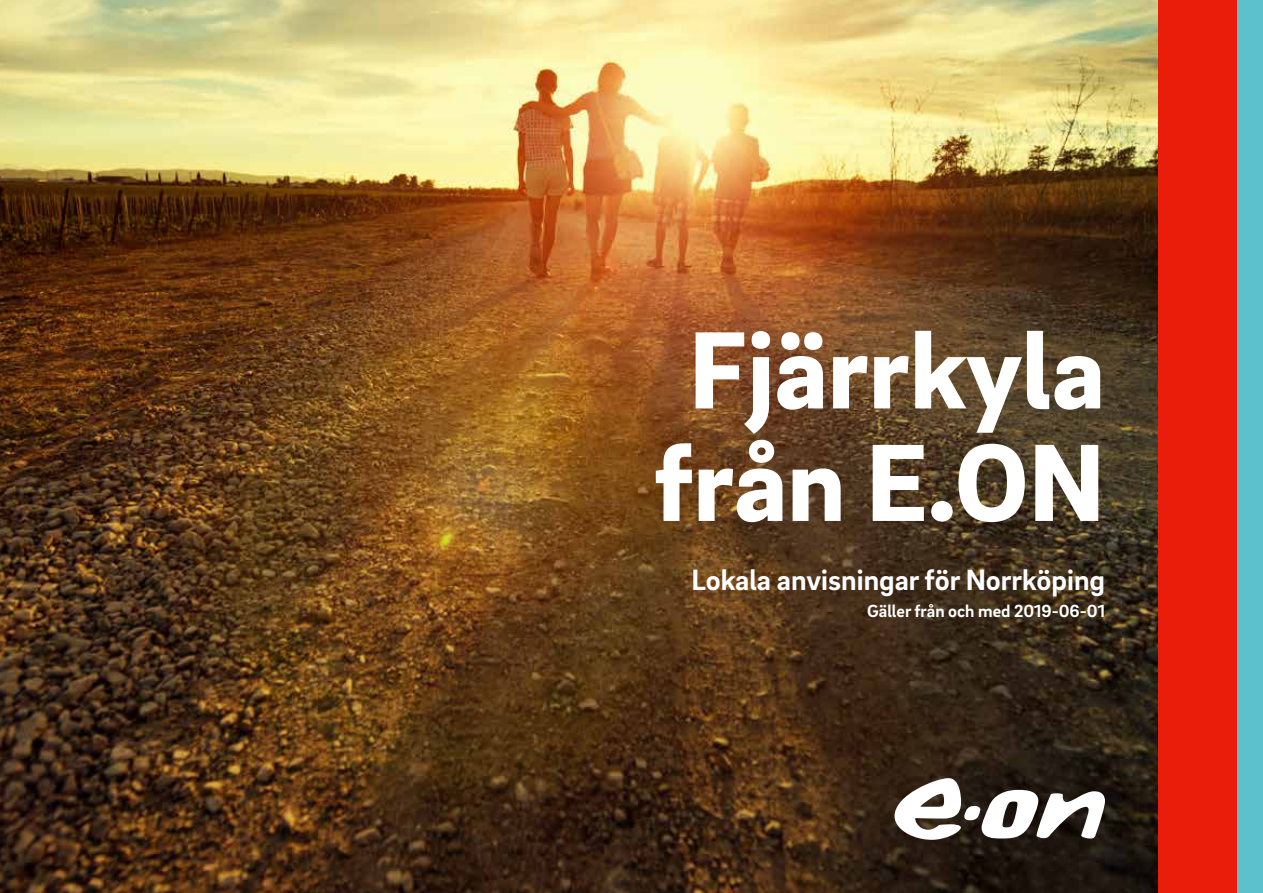
<style>
.page{position:relative;width:1263px;height:893px;background:#fff}
.page>*{position:absolute;margin:0;border:0;box-sizing:border-box;transform-origin:0 0}
.t1{font:900 112.5px/112.5px "EON Brix Sans";color:#fff;text-align:center}
.t2{font:700 30px "EON Brix Sans";color:#fff}
.t3{font:700 18px "EON Brix Sans";color:#fff}
</style>
<div class="page">
<div style="left:1236px;top:0;width:27px;height:893px;background:#5cc1cb"></div>
<div style="left:1158px;top:0;width:78px;height:893px;background:#ea1c0a"></div>
<img style="left:0;top:0;width:1158px;height:893px">
<svg style="left:894px;top:778px;width:211px;height:62px"></svg>
<h1 class="t1" style="left:654px;top:309px;width:453px">Fjärrkyla från E.ON</h1>
<p class="t2" style="left:691px;top:560px;width:415px">Lokala anvisningar för Norrköping</p>
<p class="t3" style="left:867px;top:599px;width:239px">Gäller från och med 2019-06-01</p>
</div>
